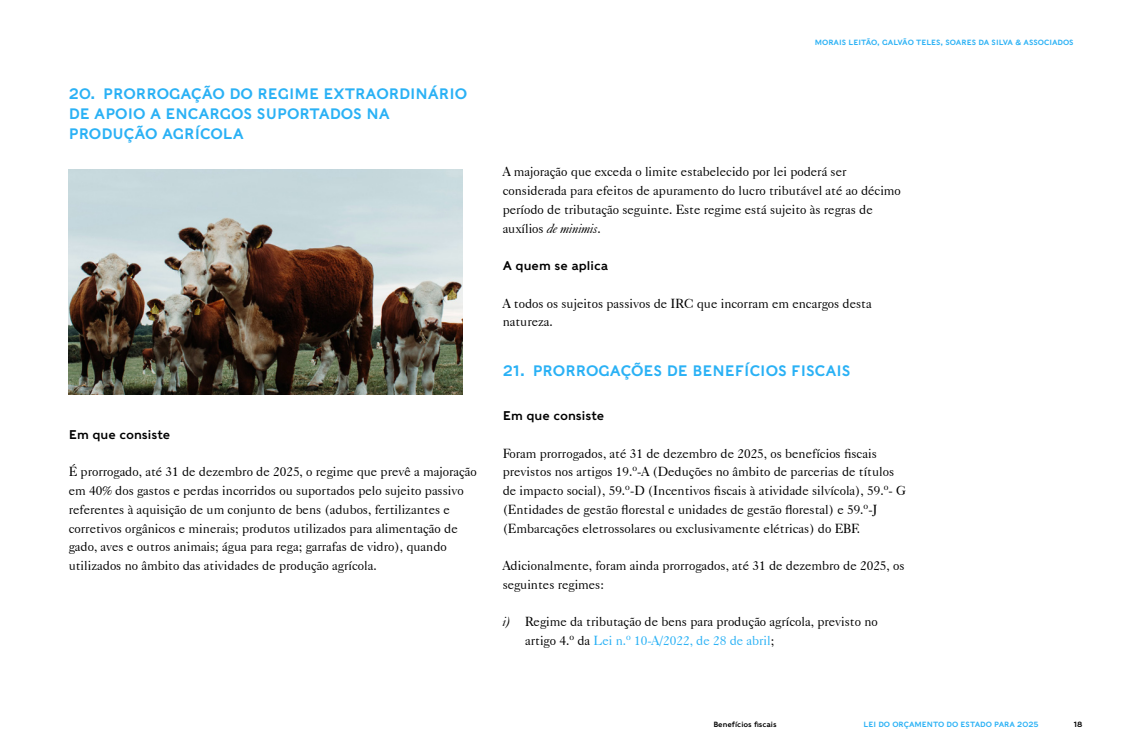
<style>
.page{position:relative;width:1125px;height:750px;background:#fff}
.page>*{position:absolute;margin:0;border:0;box-sizing:border-box;transform-origin:0 0}
.t1{font:15px/20px "Caslons Egyptian";color:#2ab1f5}
.t2{font:13.12px/18.8px "Caslon 540 BT";color:#000}
.t3{font:12.5px "Caslons Egyptian";color:#000}
.t4{font:7.5px "Caslons Egyptian";color:#2ab1f5}
.t5{font:7.5px "Caslons Egyptian";color:#000}
.s1{font-style:italic}
.s2{color:#2ab1f5}
</style>
<div class="page">
<img style="left:69px;top:169px;width:393px;height:225px">
<p class="t1" style="left:69px;top:84px;width:400px">20. PRORROGAÇÃO DO REGIME EXTRAORDINÁRIO<br>DE APOIO A ENCARGOS SUPORTADOS NA<br>PRODUÇÃO AGRÍCOLA</p>
<p class="t3" style="left:69px;top:426px;width:103px">Em que consiste</p>
<p class="t2" style="left:69px;top:462px;width:410px">É prorrogado, até 31 de dezembro de 2025, o regime que prevê a majoração em 40% dos gastos e perdas incorridos ou suportados pelo sujeito passivo referentes à aquisição de um conjunto de bens (adubos, fertilizantes e corretivos orgânicos e minerais; produtos utilizados para alimentação de gado, aves e outros animais; água para rega; garrafas de vidro), quando utilizados no âmbito das atividades de produção agrícola.</p>
<p class="t4" style="left:815px;top:37px;width:260px">MORAIS LEITÃO, GALVÃO TELES, SOARES DA SILVA &amp; ASSOCIADOS</p>
<p class="t2" style="left:503px;top:162px;width:400px">A majoração que exceda o limite estabelecido por lei poderá ser considerada para efeitos de apuramento do lucro tributável até ao décimo período de tributação seguinte. Este regime está sujeito às regras de auxílios <span class="s1">de minimis</span>.</p>
<p class="t3" style="left:503px;top:257px;width:107px">A quem se aplica</p>
<p class="t2" style="left:503px;top:293px;width:371px">A todos os sujeitos passivos de IRC que incorram em encargos desta natureza.</p>
<p class="t1" style="left:503px;top:361px;width:350px">21. PRORROGAÇÕES DE BENEFÍCIOS FISCAIS</p>
<p class="t3" style="left:503px;top:407px;width:103px">Em que consiste</p>
<p class="t2" style="left:503px;top:443px;width:405px">Foram prorrogados, até 31 de dezembro de 2025, os benefícios fiscais previstos nos artigos 19.º-A (Deduções no âmbito de parcerias de títulos de impacto social), 59.º-D (Incentivos fiscais à atividade silvícola), 59.º- G (Entidades de gestão florestal e unidades de gestão florestal) e 59.º-J (Embarcações eletrossolares ou exclusivamente elétricas) do EBF.</p>
<p class="t2" style="left:503px;top:556px;width:403px">Adicionalmente, foram ainda prorrogados, até 31 de dezembro de 2025, os seguintes regimes:</p>
<p class="t2" style="left:525px;top:612px;width:354px;text-indent:-22px"><span class="s1">i)</span> Regime da tributação de bens para produção agrícola, previsto no artigo 4.º da <span class="s2">Lei n.º 10-A/2022, de 28 de abril</span>;</p>
<p class="t5" style="left:713px;top:720px;width:65px">Benefícios fiscais</p>
<p class="t4" style="left:864px;top:720px;width:177px">LEI DO ORÇAMENTO DO ESTADO PARA 2025</p>
<p class="t5" style="left:1074px;top:720px;width:10px">18</p>
</div>
